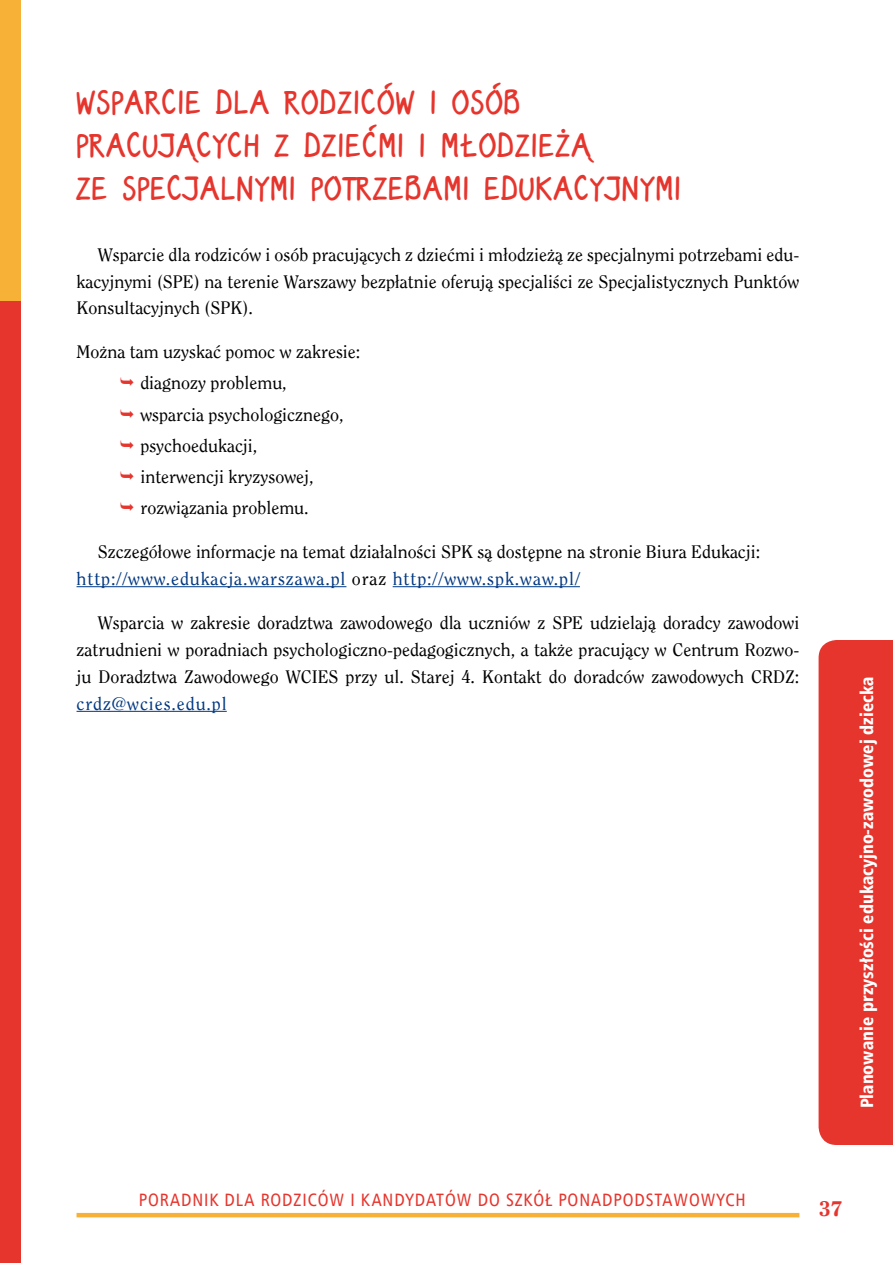
<style>
.page{position:relative;width:893px;height:1263px;background:#fff}
.page>*{position:absolute;margin:0;border:0;box-sizing:border-box;transform-origin:0 0}
.t1{font:35.85px/43px "PT Script Eclipse";letter-spacing:.05em;color:#e5352d}
.t2{font:800 20.85px "Clearface LT";color:#e5352d}
.t3{font:18px/26.8px "Clearface LT";color:#000;text-align:justify}
.t4{font:18px "Humnst 777 Cn EU";letter-spacing:.05em;color:#e5352d}
.t5{font:18px "Humnst 777 Blk Cn EU";color:#fff}
.t6{font:18px "Clearface LT";letter-spacing:.05em;color:#003882}
.s1{color:#003882}
</style>
<div class="page">
<div style="left:0;top:1px;width:21px;height:1262px;background:#e5352d"></div>
<div style="left:0;top:0;width:21px;height:301px;background:#f8b137"></div>
<hr style="left:77px;top:1213px;width:722px;height:4px;background:#f8b137">
<div style="left:819px;top:640px;width:74px;height:505px;background:#e5352d"></div>
<hr style="left:77px;top:586px;width:269px;height:1px;background:#003882">
<hr style="left:393px;top:586px;width:187px;height:1px;background:#003882">
<hr style="left:77px;top:711px;width:150px;height:1px;background:#003882">
<h1 class="t1" style="left:77px;top:79px;width:606px">WSPARCIE DLA RODZICÓW I OSÓB<br>PRACUJĄCYCH Z DZIEĆMI I MŁODZIEŻĄ<br>ZE SPECJALNYMI POTRZEBAMI EDUKACYJNYMI</h1>
<p class="t3" style="left:77px;top:241px;width:724px;text-indent:21px">Wsparcie dla rodziców i osób pracujących z dziećmi i młodzieżą ze specjalnymi potrzebami edu&shy;kacyjnymi (SPE) na terenie Warszawy bezpłatnie oferują specjaliści ze Specjalistycznych Punktów Konsultacyjnych (SPK).</p>
<p class="t3" style="left:140px;top:337px;width:222px;line-height:31.2px;text-align:left;text-indent:-64px">Można tam uzyskać pomoc w zakresie: diagnozy problemu,<br>wsparcia psychologicznego, psychoedukacji,<br>interwencji kryzysowej, rozwiązania problemu.</p>
<p class="t3" style="left:77px;top:539px;width:685px;text-indent:21px">Szczegółowe informacje na temat działalności SPK są dostępne na stronie Biura Edukacji: <span class="s1">http://www.edukacja.warszawa.pl</span> oraz <span class="s1">http://www.spk.waw.pl/</span></p>
<p class="t3" style="left:77px;top:610px;width:724px;text-indent:21px">Wsparcia w zakresie doradztwa zawodowego dla uczniów z SPE udzielają doradcy zawodowi zatrudnieni w poradniach psychologiczno-pedagogicznych, a także pracujący w Centrum Rozwo&shy;ju Doradztwa Zawodowego WCIES przy ul. Starej 4. Kontakt do doradców zawodowych CRDZ:</p>
<p class="t6" style="left:77px;top:692px;width:152px">crdz@wcies.edu.pl</p>
<p class="t5" style="left:855px;top:1108px;width:433px;rotate:-90deg">Planowanie przyszłości edukacyjno-zawodowej dziecka</p>
<p class="t4" style="left:139px;top:1189px;width:608px">PORADNIK DLA RODZICÓW I KANDYDATÓW DO SZKÓŁ PONADPODSTAWOWYCH</p>
<p class="t2" style="left:819px;top:1196px;width:25px">37</p>
</div>
